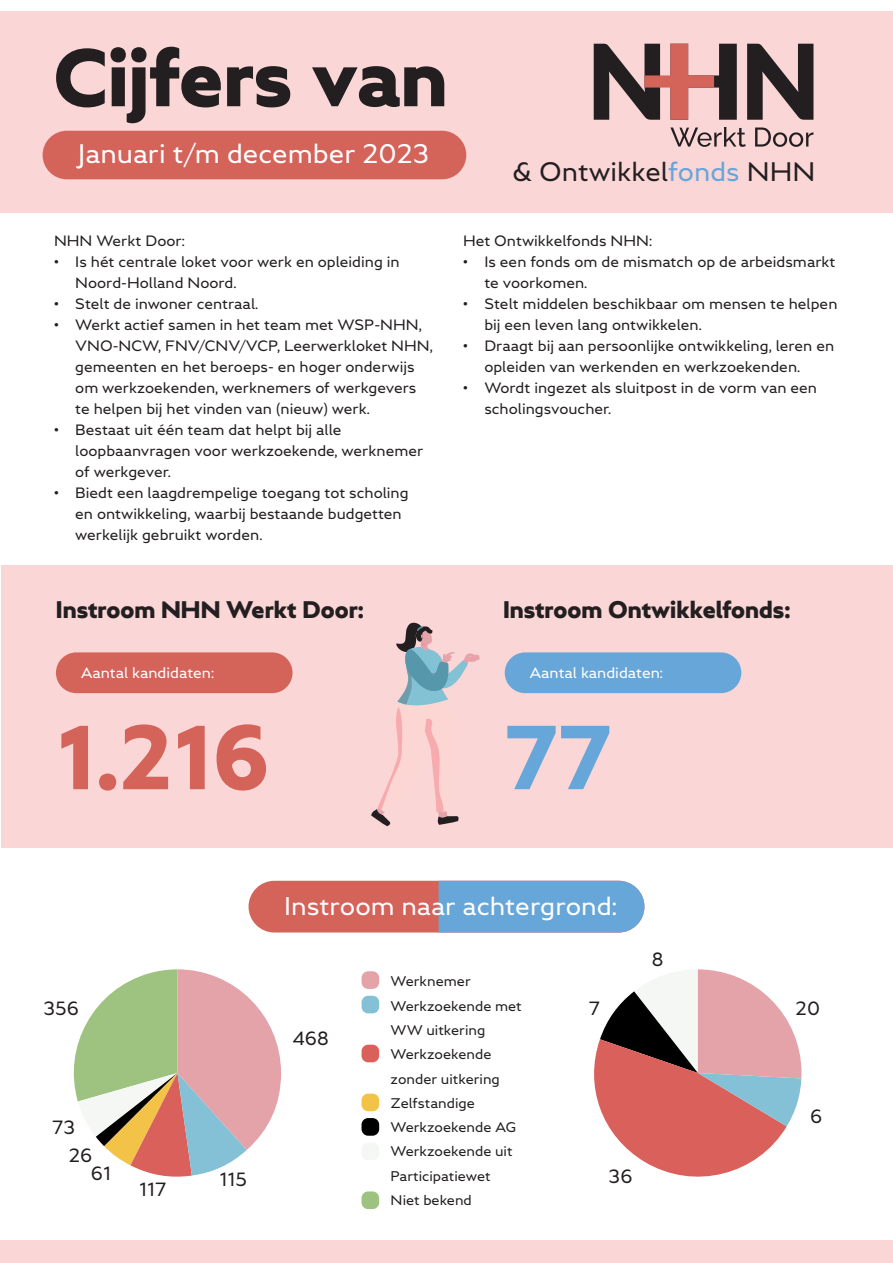
<style>
.page{position:relative;width:893px;height:1263px;background:#fff}
.page>*{position:absolute;margin:0;border:0;box-sizing:border-box;transform-origin:0 0}
.t1{font:800 90.6px "Greenwich";color:#d4635a}
.t2{font:800 90.6px "Greenwich";color:#67a6d9}
.t3{font:800 81px "Greenwich";color:#231f20}
.t4{font:26.85px "Greenwich";color:#fff}
.t5{font:26.7px "Greenwich";color:#231f20}
.t6{font:25.5px "Greenwich";color:#fff}
.t7{font:800 24px "Greenwich";color:#231f20}
.t8{font:19.2px "Greenwich";color:#231f20}
.t9{font:15px/21px "Greenwich";color:#231f20}
.t10{font:15px "Greenwich";color:#fff}
.t11{font:13.95px/24.3px "Greenwich";color:#231f20}
.s1{color:#67a6d9}
</style>
<div class="page">
<div style="left:1px;top:565px;width:892px;height:282px;background:#fbd6d7"></div>
<div style="left:0;top:1241px;width:893px;height:22px;background:#fbd6d7"></div>
<div style="left:0;top:11px;width:893px;height:202px;background:#fbd6d7"></div>
<svg style="left:670px;top:127px;width:76px;height:20px"></svg>
<svg style="left:755px;top:127px;width:58px;height:20px"></svg>
<svg style="left:747px;top:44px;width:66px;height:76px"></svg>
<svg style="left:594px;top:44px;width:143px;height:76px"></svg>
<div style="left:43px;top:131px;width:423px;height:48px;background:#d4635a;border-radius:24px"></div>
<div style="left:249px;top:881px;width:395px;height:51px;background:#d4635a;border-radius:26px"></div>
<div style="left:439px;top:881px;width:205px;height:51px;background:#67a6d9"></div>
<div style="left:56px;top:652px;width:237px;height:41px;background:#d4635a;border-radius:20px"></div>
<div style="left:505px;top:652px;width:236px;height:41px;background:#67a6d9;border-radius:20px"></div>
<svg style="left:371px;top:623px;width:109px;height:203px"></svg>
<div style="left:362px;top:971px;width:17px;height:18px;background:#e4a2a9;border-radius:7px"></div>
<div style="left:362px;top:996px;width:17px;height:17px;background:#84c0d6;border-radius:7px"></div>
<div style="left:362px;top:1045px;width:17px;height:17px;background:#da605b;border-radius:7px"></div>
<div style="left:362px;top:1093px;width:17px;height:18px;background:#f2c347;border-radius:7px"></div>
<div style="left:362px;top:1118px;width:17px;height:18px;background:#000001;border-radius:7px"></div>
<div style="left:362px;top:1142px;width:17px;height:18px;background:#f5f7f5;border-radius:7px"></div>
<div style="left:362px;top:1191px;width:17px;height:18px;background:#9ec380;border-radius:7px"></div>
<svg style="left:73px;top:969px;width:208px;height:208px"></svg>
<svg style="left:594px;top:969px;width:207px;height:208px"></svg>
<h2 class="t3" style="left:54px;top:27px;width:395px">Cijfers van</h2>
<h3 class="t4" style="left:77px;top:137px;width:354px">Januari t/m december 2023</h3>
<h3 class="t5" style="left:512px;top:155px;width:305px">&amp; Ontwikkel<span class="s1">fonds</span> NHN</h3>
<p class="t9" style="left:54px;top:230px;width:132px">NHN Werkt Door:</p>
<p class="t9" style="left:75px;top:251px;width:326px;text-indent:-21px">• Is hét centrale loket voor werk en opleiding in<br>Noord-Holland Noord.</p>
<p class="t9" style="left:54px;top:293px;width:206px">• Stelt de inwoner centraal.</p>
<p class="t9" style="left:75px;top:314px;width:359px;text-indent:-21px">• Werkt actief samen in het team met WSP-NHN, VNO-NCW, FNV/CNV/VCP, Leerwerkloket NHN, gemeenten en het beroeps- en hoger onderwijs om werkzoekenden, werknemers of werkgevers te helpen bij het vinden van (nieuw) werk.</p>
<p class="t9" style="left:75px;top:419px;width:350px;text-indent:-21px">• Bestaat uit één team dat helpt bij alle loopbaanvragen voor werkzoekende, werknemer of werkgever.</p>
<p class="t9" style="left:75px;top:482px;width:335px;text-indent:-21px">• Biedt een laagdrempelige toegang tot scholing en ontwikkeling, waarbij bestaande budgetten werkelijk gebruikt worden.</p>
<p class="t9" style="left:463px;top:230px;width:191px">Het Ontwikkelfonds NHN:</p>
<p class="t9" style="left:484px;top:251px;width:353px;text-indent:-21px">• Is een fonds om de mismatch op de arbeidsmarkt te voorkomen.</p>
<p class="t9" style="left:484px;top:293px;width:355px;text-indent:-21px">• Stelt middelen beschikbaar om mensen te helpen bij een leven lang ontwikkelen.</p>
<p class="t9" style="left:484px;top:335px;width:351px;text-indent:-21px">• Draagt bij aan persoonlijke ontwikkeling, leren en opleiden van werkenden en werkzoekenden.</p>
<p class="t9" style="left:484px;top:377px;width:334px;text-indent:-21px">• Wordt ingezet als sluitpost in de vorm van een scholingsvoucher.</p>
<h3 class="t7" style="left:56px;top:594px;width:309px">Instroom NHN Werkt Door:</h3>
<h3 class="t7" style="left:503px;top:594px;width:289px">Instroom Ontwikkelfonds:</h3>
<p class="t10" style="left:81px;top:664px;width:135px">Aantal kandidaten:</p>
<p class="t10" style="left:529px;top:664px;width:135px">Aantal kandidaten:</p>
<h1 class="t1" style="left:56px;top:701px;width:215px">1.216</h1>
<h1 class="t2" style="left:505px;top:701px;width:109px">77</h1>
<h3 class="t6" style="left:284px;top:891px;width:334px">Instroom naar achtergrond:</h3>
<p class="t11" style="left:391px;top:969px;width:133px">Werknemer<br>Werkzoekende met<br>WW uitkering<br>Werkzoekende zonder uitkering<br>Zelfstandige<br>Werkzoekende AG<br>Werkzoekende uit<br>Participatiewet<br>Niet bekend</p>
<p class="t8" style="left:43px;top:997px;width:37px">356</p>
<p class="t8" style="left:589px;top:997px;width:13px">7</p>
<p class="t8" style="left:293px;top:1026px;width:38px">468</p>
<p class="t8" style="left:52px;top:1116px;width:25px">73</p>
<p class="t8" style="left:69px;top:1143px;width:25px">26</p>
<p class="t8" style="left:91px;top:1161px;width:22px">61</p>
<p class="t8" style="left:609px;top:1164px;width:26px">36</p>
<p class="t8" style="left:219px;top:1167px;width:29px">115</p>
<p class="t8" style="left:139px;top:1177px;width:29px">117</p>
<p class="t8" style="left:652px;top:948px;width:13px">8</p>
<p class="t8" style="left:795px;top:997px;width:26px">20</p>
<p class="t8" style="left:810px;top:1105px;width:14px">6</p>
</div>
